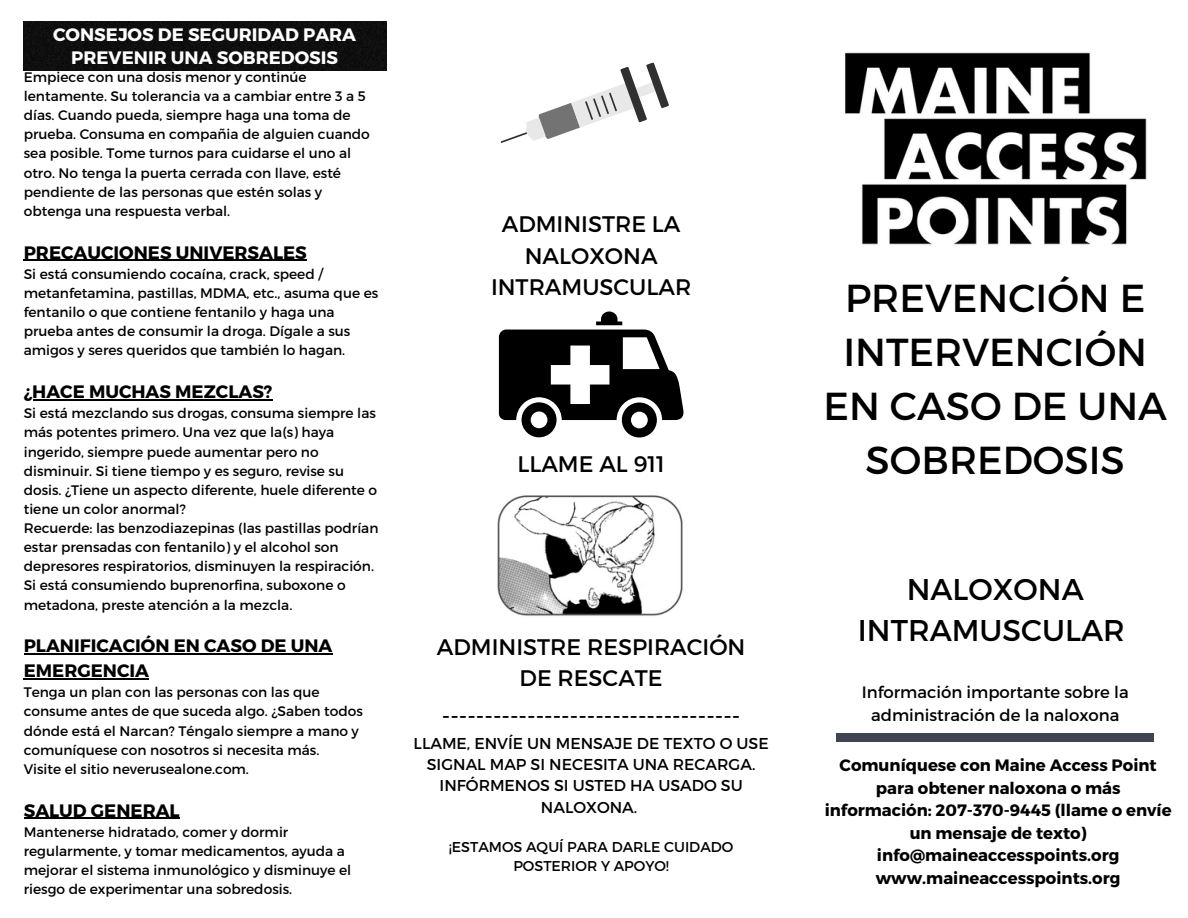
<style>
.page{position:relative;width:1188px;height:918px;background:#fff}
.page>*{position:absolute;margin:0;border:0;box-sizing:border-box;transform-origin:0 0}
.t1{font:39px/54px "Montserrat";color:#000;text-align:center}
.t2{font:30px/41.7px "Montserrat";color:#000;text-align:center}
.t3{font:23.25px "Montserrat";color:#000}
.t4{font:22.5px/31.5px "Montserrat";color:#000;text-align:center}
.t5{font:700 18px/24.8px "Montserrat";color:#000}
.t6{font:700 18px/22.5px "Montserrat";color:#fff;text-align:center}
.t7{font:700 16.5px/22.5px "Montserrat";color:#000;text-align:center}
.t8{font:16.5px/22.5px "Montserrat";color:#000;text-align:center}
.t9{font:15.75px/21.3px "Montserrat";color:#000;text-align:center}
.t10{font:14.25px/19.2px "Montserrat";color:#000;text-align:center}
.t11{font:13.8px/19.2px "Montserrat";color:#000}
</style>
<div class="page">
<img style="left:845px;top:52px;width:302px;height:193px">
<svg style="left:500px;top:62px;width:169px;height:81px"></svg>
<div style="left:837px;top:733px;width:317px;height:9px;background:#3f4652"></div>
<svg style="left:499px;top:312px;width:185px;height:126px"></svg>
<img style="left:498px;top:495px;width:185px;height:121px">
<div style="left:24px;top:22px;width:362px;height:48px;background:#0f0f0f"></div>
<hr style="left:24px;top:260px;width:283px;height:1px;background:#000">
<hr style="left:24px;top:399px;width:248px;height:1px;background:#000">
<hr style="left:24px;top:653px;width:309px;height:2px;background:#000">
<hr style="left:24px;top:678px;width:125px;height:1px;background:#000">
<hr style="left:24px;top:818px;width:156px;height:1px;background:#000">
<h3 class="t6" style="left:53px;top:23px;width:304px">CONSEJOS DE SEGURIDAD PARA<br>PREVENIR UNA SOBREDOSIS</h3>
<p class="t11" style="left:24px;top:67px;width:348px">Empiece con una dosis menor y continúe lentamente. Su tolerancia va a cambiar entre 3 a 5 días. Cuando pueda, siempre haga una toma de prueba. Consuma en compañia de alguien cuando sea posible. Tome turnos para cuidarse el uno al otro. No tenga la puerta cerrada con llave, esté pendiente de las personas que estén solas y obtenga una respuesta verbal.</p>
<h3 class="t5" style="left:24px;top:239px;width:285px">PRECAUCIONES UNIVERSALES</h3>
<p class="t11" style="left:24px;top:264px;width:356px">Si está consumiendo cocaína, crack, speed / metanfetamina, pastillas, MDMA, etc., asuma que es fentanilo o que contiene fentanilo y haga una prueba antes de consumir la droga. Dígale a sus amigos y seres queridos que también lo hagan.</p>
<h3 class="t5" style="left:24px;top:378px;width:250px">¿HACE MUCHAS MEZCLAS?</h3>
<p class="t11" style="left:24px;top:403px;width:356px">Si está mezclando sus drogas, consuma siempre las más potentes primero. Una vez que la(s) haya ingerido, siempre puede aumentar pero no disminuir. Si tiene tiempo y es seguro, revise su dosis. ¿Tiene un aspecto diferente, huele diferente o tiene un color anormal?<br>Recuerde: las benzodiazepinas (las pastillas podrían estar prensadas con fentanilo) y el alcohol son depresores respiratorios, disminuyen la respiración.<br>Si está consumiendo buprenorfina, suboxone o metadona, preste atención a la mezcla.</p>
<h3 class="t5" style="left:24px;top:633px;width:310px">PLANIFICACIÓN EN CASO DE UNA<br>EMERGENCIA</h3>
<p class="t11" style="left:24px;top:682px;width:341px">Tenga un plan con las personas con las que consume antes de que suceda algo. ¿Saben todos dónde está el Narcan? Téngalo siempre a mano y comuníquese con nosotros si necesita más.<br>Visite el sitio neverusealone.com.</p>
<h3 class="t5" style="left:24px;top:797px;width:157px">SALUD GENERAL</h3>
<p class="t11" style="left:24px;top:822px;width:329px">Mantenerse hidratado, comer y dormir regularmente, y tomar medicamentos, ayuda a mejorar el sistema inmunológico y disminuye el riesgo de experimentar una sobredosis.</p>
<h3 class="t4" style="left:491px;top:207px;width:202px">ADMINISTRE LA<br>NALOXONA<br>INTRAMUSCULAR</h3>
<h3 class="t4" style="left:517px;top:447px;width:149px">LLAME AL 911</h3>
<h3 class="t4" style="left:437px;top:630px;width:310px">ADMINISTRE RESPIRACIÓN<br>DE RESCATE</h3>
<h3 class="t3" style="left:442px;top:700px;width:300px">-----------------------------------</h3>
<p class="t9" style="left:414px;top:732px;width:357px">LLAME, ENVÍE UN MENSAJE DE TEXTO O USE<br>SIGNAL MAP SI NECESITA UNA RECARGA.<br>INFÓRMENOS SI USTED HA USADO SU<br>NALOXONA.</p>
<p class="t10" style="left:449px;top:837px;width:286px">¡ESTAMOS AQUÍ PARA DARLE CUIDADO<br>POSTERIOR Y APOYO!</p>
<h1 class="t1" style="left:823px;top:269px;width:345px">PREVENCIÓN E<br>INTERVENCIÓN<br>EN CASO DE UNA<br>SOBREDOSIS</h1>
<h2 class="t2" style="left:858px;top:567px;width:268px">NALOXONA<br>INTRAMUSCULAR</h2>
<p class="t8" style="left:862px;top:680px;width:268px">Información importante sobre la administración de la naloxona</p>
<p class="t7" style="left:825px;top:753px;width:348px">Comuníquese con Maine Access Point para obtener naloxona o más información: 207-370-9445 (llame o envíe un mensaje de texto) info@maineaccesspoints.org www.maineaccesspoints.org</p>
</div>
